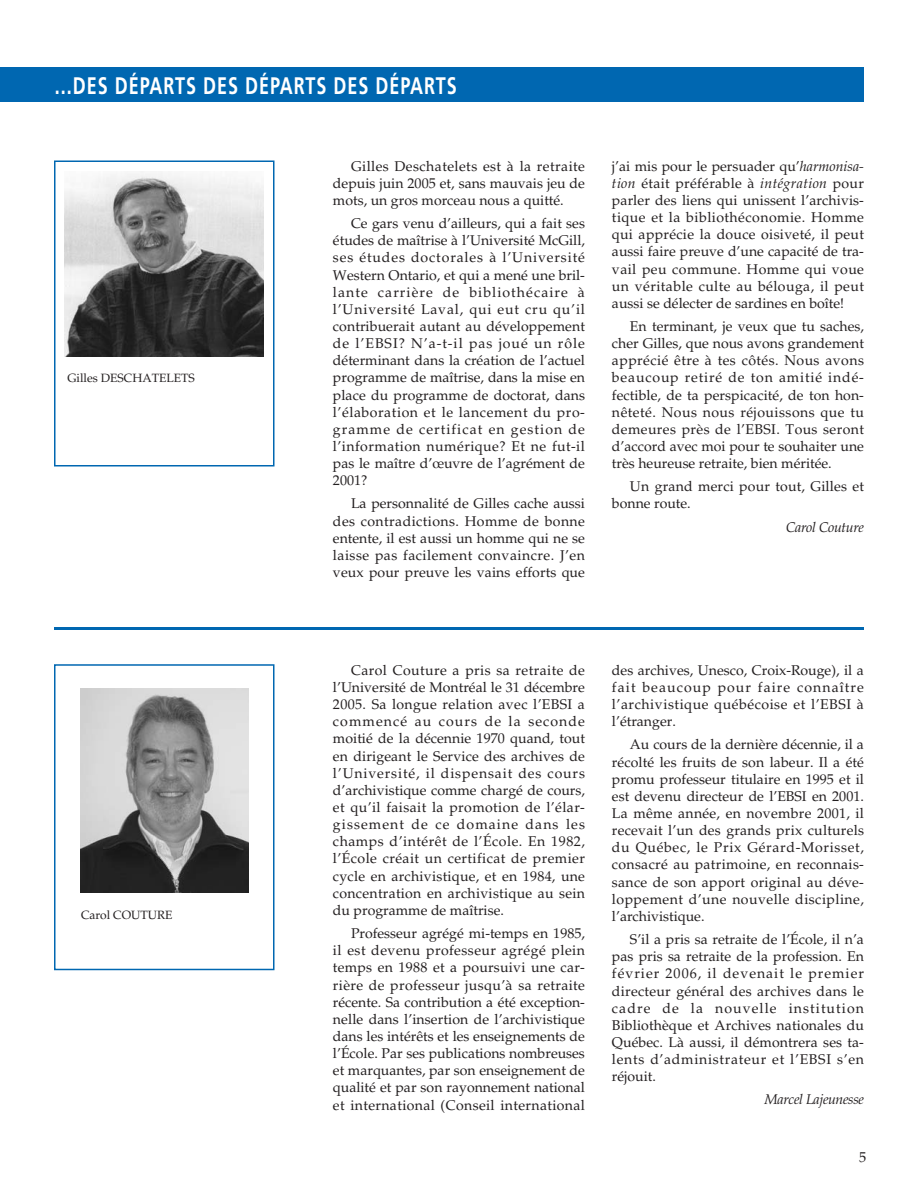
<style>
.page{position:relative;width:918px;height:1188px;background:#fff}
.page>*{position:absolute;margin:0;border:0;box-sizing:border-box;transform-origin:0 0}
.t1{font:700 24px "Frutiger";letter-spacing:.055em;color:#fff;scale:.75 1}
.t2{font:14.25px "Palatino";color:#231f20}
.t3{font:14.1px/17.1px "Palatino";letter-spacing:.005em;color:#231f20;text-align:justify}
.t4{font:italic 14.1px "Palatino";letter-spacing:-.025em;color:#231f20}
.t5{font:12px "Palatino";color:#231f20}
.s1{font-style:italic}
</style>
<div class="page">
<img style="left:64px;top:172px;width:199px;height:184px">
<div style="left:54px;top:160px;width:220px;height:306px;border:2px solid #0067b1"></div>
<img style="left:80px;top:689px;width:169px;height:203px">
<div style="left:54px;top:664px;width:220px;height:306px;border:2px solid #0067b1"></div>
<div style="left:1px;top:68px;width:863px;height:34px;background:#0067b1"></div>
<hr style="left:54px;top:627px;width:810px;height:3px;background:#0067b1">
<h1 class="t1" style="left:55px;top:76px;width:538px">...DES DÉPARTS DES DÉPARTS DES DÉPARTS</h1>
<p class="t5" style="left:68px;top:373px;width:129px">Gilles DESCHATELETS</p>
<p class="t3" style="left:333px;top:159px;width:254px;text-indent:18px">Gilles Deschatelets est à la retraite depuis juin 2005 et, sans mauvais jeu de mots, un gros morceau nous a quitté.</p>
<p class="t3" style="left:333px;top:216px;width:254px;text-indent:18px">Ce gars venu d’ailleurs, qui a fait ses études de maîtrise à l’Université McGill, ses études doctorales à l’Université Western Ontario, et qui a mené une bril&shy;lante carrière de bibliothécaire à l’Université Laval, qui eut cru qu’il contribuerait autant au développement de l’EBSI? N’a-t-il pas joué un rôle déterminant dans la création de l’actuel programme de maîtrise, dans la mise en place du programme de doctorat, dans l’élaboration et le lancement du pro&shy;gramme de certificat en gestion de l’information numérique? Et ne fut-il pas le maître d’œuvre de l’agrément de 2001?</p>
<p class="t3" style="left:333px;top:497px;width:254px;text-indent:18px">La personnalité de Gilles cache aussi des contradictions. Homme de bonne entente, il est aussi un homme qui ne se laisse pas facilement convaincre. J’en veux pour preuve les vains efforts que</p>
<p class="t3" style="left:612px;top:159px;width:254px">j’ai mis pour le persuader qu’<span class="s1">harmonisa&shy;tion</span> était préférable à <span class="s1">intégration</span> pour parler des liens qui unissent l’archivis&shy;tique et la bibliothéconomie. Homme qui apprécie la douce oisiveté, il peut aussi faire preuve d’une capacité de tra&shy;vail peu commune. Homme qui voue un véritable culte au bélouga, il peut aussi se délecter de sardines en boîte!</p>
<p class="t3" style="left:612px;top:319px;width:254px;text-indent:18px">En terminant, je veux que tu saches, cher Gilles, que nous avons grandement apprécié être à tes côtés. Nous avons beaucoup retiré de ton amitié indé&shy;fectible, de ta perspicacité, de ton hon&shy;nêteté. Nous nous réjouissons que tu demeures près de l’EBSI. Tous seront d’accord avec moi pour te souhaiter une très heureuse retraite, bien méritée.</p>
<p class="t3" style="left:612px;top:480px;width:254px;text-indent:18px">Un grand merci pour tout, Gilles et bonne route.</p>
<p class="t4" style="left:786px;top:521px;width:79px">Carol Couture</p>
<p class="t5" style="left:81px;top:910px;width:93px">Carol COUTURE</p>
<p class="t3" style="left:333px;top:663px;width:254px;text-indent:18px">Carol Couture a pris sa retraite de l’Université de Montréal le 31 décembre 2005. Sa longue relation avec l’EBSI a commencé au cours de la seconde moitié de la décennie 1970 quand, tout en dirigeant le Service des archives de l’Université, il dispensait des cours d’archivistique comme chargé de cours, et qu’il faisait la promotion de l’élar&shy;gissement de ce domaine dans les champs d’intérêt de l’École. En 1982, l’École créait un certificat de premier cycle en archivistique, et en 1984, une concentration en archivistique au sein du programme de maîtrise.</p>
<p class="t3" style="left:333px;top:926px;width:254px;text-indent:18px">Professeur agrégé mi-temps en 1985, il est devenu professeur agrégé plein temps en 1988 et a poursuivi une car&shy;rière de professeur jusqu’à sa retraite récente. Sa contribution a été exception&shy;nelle dans l’insertion de l’archivistique dans les intérêts et les enseignements de l’École. Par ses publications nombreuses et marquantes, par son enseignement de qualité et par son rayonnement national et international (Conseil international</p>
<p class="t3" style="left:612px;top:663px;width:254px">des archives, Unesco, Croix-Rouge), il a fait beaucoup pour faire connaître l’archivistique québécoise et l’EBSI à l’étranger.</p>
<p class="t3" style="left:612px;top:738px;width:254px;text-indent:18px">Au cours de la dernière décennie, il a récolté les fruits de son labeur. Il a été promu professeur titulaire en 1995 et il est devenu directeur de l’EBSI en 2001.<br>La même année, en novembre 2001, il recevait l’un des grands prix culturels du Québec, le Prix Gérard-Morisset, consacré au patrimoine, en reconnais&shy;sance de son apport original au déve&shy;loppement d’une nouvelle discipline, l’archivistique.</p>
<p class="t3" style="left:612px;top:932px;width:254px;text-indent:18px">S’il a pris sa retraite de l’École, il n’a pas pris sa retraite de la profession. En février 2006, il devenait le premier directeur général des archives dans le cadre de la nouvelle institution Bibliothèque et Archives nationales du Québec. Là aussi, il démontrera ses ta&shy;lents d’administrateur et l’EBSI s’en réjouit.</p>
<p class="t4" style="left:765px;top:1094px;width:101px">Marcel Lajeunesse</p>
<p class="t2" style="left:859px;top:1151px;width:9px">5</p>
</div>
